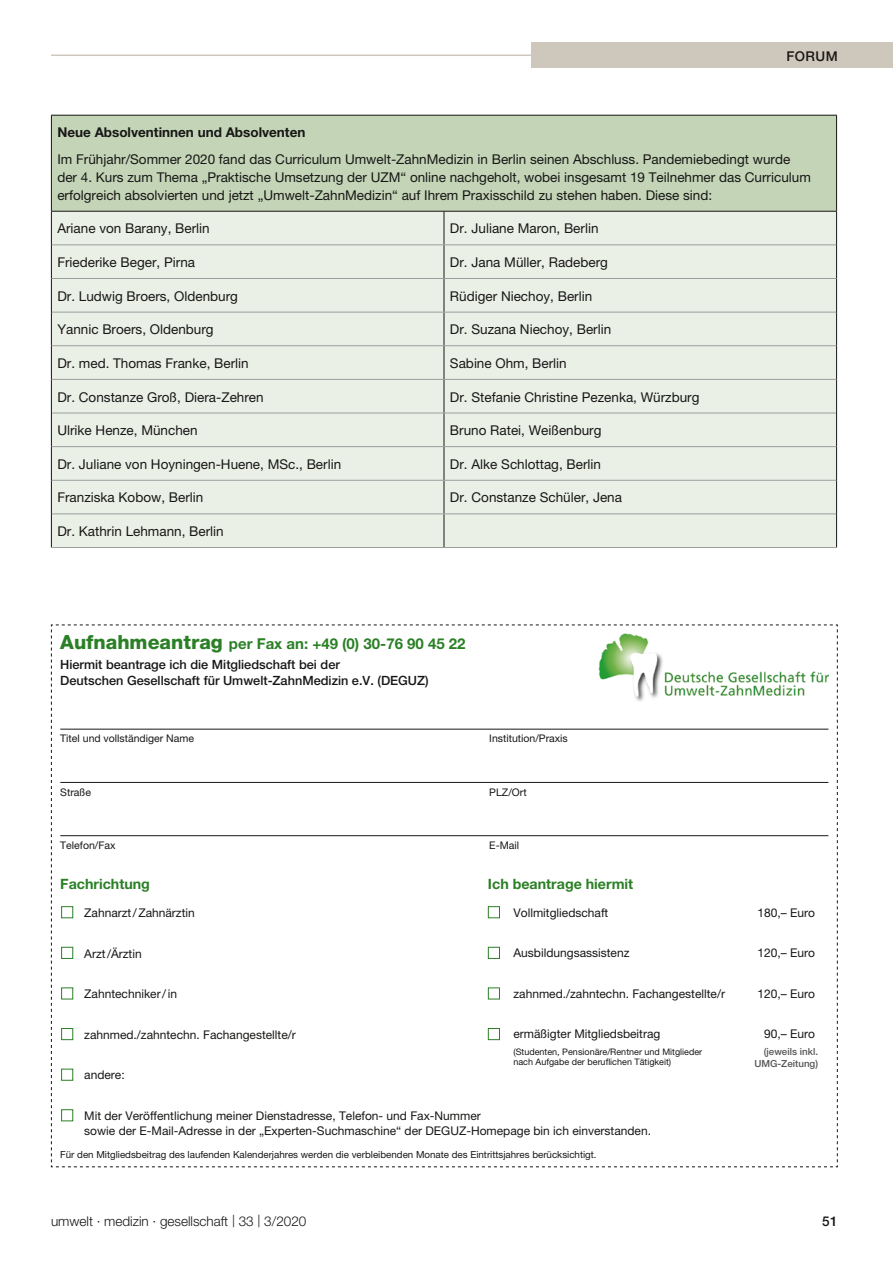
<style>
.page{position:relative;width:893px;height:1263px;background:#fff}
.page>*{position:absolute;margin:0;border:0;box-sizing:border-box;transform-origin:0 0}
.t1{font:700 15px "Helvetica Neue";color:#2b8026}
.t2{font:700 14.25px "Helvetica Neue";color:#2b8026}
.t3{font:13.5px/18px "Helvetica Neue";color:#181716}
.t4{font:300 13.5px "Helvetica Neue";color:#181716}
.t5{font:700 13.5px "Helvetica Neue";color:#181716}
.t6{font:500 13.5px "Helvetica Neue";color:#181716}
.t7{font:500 12.75px/15.8px "Helvetica Neue";color:#181716}
.t8{font:12px/15px "Helvetica Neue";color:#181716}
.t9{font:10.5px "Helvetica Neue";color:#181716}
.t10{font:9.75px "Helvetica Neue";color:#181716}
.t11{font:500 9.75px/12.5px "Helvetica Neue";color:#565655;text-align:right}
.t12{font:9px/10.5px "Helvetica Neue";color:#181716}
.s1{font-weight:800;font-size:19.5px}
.s2{font-size:16.8px}
</style>
<div class="page">
<hr style="left:51px;top:55px;width:480px;height:1px;background:#cec7bb">
<div style="left:531px;top:43px;width:362px;height:25px;background:#cec7bb"></div>
<div style="left:51px;top:115px;width:786px;height:96px;background:#c3d4b7"></div>
<div style="left:52px;top:212px;width:784px;height:335px;background:#ebf0e7"></div>
<hr style="left:51px;top:115px;width:393px;height:1px;background:#181716">
<hr style="left:51px;top:116px;width:1px;height:95px;background:#181716">
<hr style="left:444px;top:115px;width:393px;height:1px;background:#181716">
<hr style="left:836px;top:116px;width:1px;height:95px;background:#181716">
<hr style="left:51px;top:211px;width:393px;height:1px;background:#181716">
<hr style="left:51px;top:212px;width:1px;height:33px;background:#181716">
<hr style="left:444px;top:211px;width:393px;height:1px;background:#181716">
<hr style="left:444px;top:212px;width:1px;height:33px;background:#181716">
<hr style="left:836px;top:212px;width:1px;height:33px;background:#181716">
<hr style="left:51px;top:245px;width:1px;height:33px;background:#181716">
<hr style="left:444px;top:245px;width:1px;height:33px;background:#181716">
<hr style="left:836px;top:245px;width:1px;height:33px;background:#181716">
<hr style="left:51px;top:278px;width:1px;height:34px;background:#181716">
<hr style="left:444px;top:279px;width:1px;height:33px;background:#181716">
<hr style="left:836px;top:278px;width:1px;height:34px;background:#181716">
<hr style="left:51px;top:312px;width:1px;height:34px;background:#181716">
<hr style="left:444px;top:312px;width:1px;height:34px;background:#181716">
<hr style="left:836px;top:312px;width:1px;height:34px;background:#181716">
<hr style="left:51px;top:346px;width:1px;height:33px;background:#181716">
<hr style="left:444px;top:346px;width:1px;height:33px;background:#181716">
<hr style="left:836px;top:346px;width:1px;height:33px;background:#181716">
<hr style="left:51px;top:379px;width:1px;height:34px;background:#181716">
<hr style="left:444px;top:380px;width:1px;height:33px;background:#181716">
<hr style="left:836px;top:379px;width:1px;height:34px;background:#181716">
<hr style="left:51px;top:413px;width:1px;height:34px;background:#181716">
<hr style="left:444px;top:413px;width:1px;height:33px;background:#181716">
<hr style="left:836px;top:413px;width:1px;height:34px;background:#181716">
<hr style="left:51px;top:447px;width:1px;height:33px;background:#181716">
<hr style="left:444px;top:447px;width:1px;height:33px;background:#181716">
<hr style="left:836px;top:447px;width:1px;height:33px;background:#181716">
<hr style="left:51px;top:480px;width:1px;height:34px;background:#181716">
<hr style="left:444px;top:480px;width:1px;height:34px;background:#181716">
<hr style="left:836px;top:480px;width:1px;height:34px;background:#181716">
<hr style="left:51px;top:514px;width:1px;height:33px;background:#181716">
<hr style="left:444px;top:514px;width:1px;height:33px;background:#181716">
<hr style="left:836px;top:514px;width:1px;height:33px;background:#181716">
<hr style="left:52px;top:245px;width:392px;height:1px;background:#9c9c9d">
<hr style="left:444px;top:245px;width:392px;height:1px;background:#9c9c9d">
<hr style="left:52px;top:278px;width:392px;height:1px;background:#9c9c9d">
<hr style="left:444px;top:278px;width:392px;height:1px;background:#9c9c9d">
<hr style="left:52px;top:312px;width:392px;height:1px;background:#9c9c9d">
<hr style="left:444px;top:312px;width:392px;height:1px;background:#9c9c9d">
<hr style="left:52px;top:345px;width:392px;height:1px;background:#9c9c9d">
<hr style="left:444px;top:345px;width:392px;height:1px;background:#9c9c9d">
<hr style="left:52px;top:379px;width:392px;height:1px;background:#9c9c9d">
<hr style="left:444px;top:379px;width:392px;height:1px;background:#9c9c9d">
<hr style="left:52px;top:413px;width:392px;height:1px;background:#9c9c9d">
<hr style="left:444px;top:413px;width:392px;height:1px;background:#9c9c9d">
<hr style="left:52px;top:446px;width:392px;height:1px;background:#9c9c9d">
<hr style="left:444px;top:446px;width:392px;height:1px;background:#9c9c9d">
<hr style="left:52px;top:480px;width:392px;height:1px;background:#9c9c9d">
<hr style="left:444px;top:480px;width:392px;height:1px;background:#9c9c9d">
<hr style="left:52px;top:514px;width:392px;height:1px;background:#9c9c9d">
<hr style="left:444px;top:514px;width:392px;height:1px;background:#9c9c9d">
<hr style="left:51px;top:547px;width:393px;height:1px;background:#9c9c9d">
<hr style="left:444px;top:547px;width:393px;height:1px;background:#9c9c9d">
<svg style="left:51px;top:624px;width:787px;height:543px"></svg>
<div style="left:61px;top:906px;width:12px;height:12px;border:1px solid #2b8026"></div>
<div style="left:61px;top:947px;width:12px;height:12px;border:1px solid #2b8026"></div>
<div style="left:61px;top:987px;width:12px;height:12px;border:1px solid #2b8026"></div>
<div style="left:61px;top:1028px;width:12px;height:12px;border:1px solid #2b8026"></div>
<div style="left:61px;top:1069px;width:12px;height:12px;border:1px solid #2b8026"></div>
<div style="left:61px;top:1109px;width:12px;height:12px;border:1px solid #2b8026"></div>
<img style="left:599px;top:634px;width:229px;height:67px">
<div style="left:488px;top:906px;width:12px;height:12px;border:1px solid #2b8026"></div>
<div style="left:488px;top:947px;width:12px;height:12px;border:1px solid #2b8026"></div>
<div style="left:488px;top:987px;width:12px;height:12px;border:1px solid #2b8026"></div>
<div style="left:488px;top:1028px;width:12px;height:12px;border:1px solid #2b8026"></div>
<p class="t6" style="left:787px;top:48px;width:41px">Forum</p>
<p class="t5" style="left:57px;top:124px;width:250px">Neue Absolventinnen und Absolventen</p>
<p class="t3" style="left:57px;top:150px;width:755px">Im Frühjahr/Sommer 2020 fand das Curriculum Umwelt-ZahnMedizin in Berlin seinen Abschluss. Pandemiebedingt wurde der 4. Kurs zum Thema „Praktische Umsetzung der UZM“ online nachgeholt, wobei insgesamt 19 Teilnehmer das Curriculum erfolgreich absolvierten und jetzt „Umwelt-ZahnMedizin“ auf Ihrem Praxisschild zu stehen haben. Diese sind:</p>
<p class="t3" style="left:57px;top:219px;width:154px">Ariane von Barany, Berlin</p>
<p class="t3" style="left:450px;top:219px;width:150px">Dr. Juliane Maron, Berlin</p>
<p class="t3" style="left:57px;top:253px;width:139px">Friederike Beger, Pirna</p>
<p class="t3" style="left:450px;top:253px;width:160px">Dr. Jana Müller, Radeberg</p>
<p class="t3" style="left:57px;top:287px;width:182px">Dr. Ludwig Broers, Oldenburg</p>
<p class="t3" style="left:450px;top:287px;width:144px">Rüdiger Niechoy, Berlin</p>
<p class="t3" style="left:57px;top:320px;width:158px">Yannic Broers, Oldenburg</p>
<p class="t3" style="left:450px;top:320px;width:163px">Dr. Suzana Niechoy, Berlin</p>
<p class="t3" style="left:57px;top:354px;width:193px">Dr. med. Thomas Franke, Berlin</p>
<p class="t3" style="left:450px;top:354px;width:118px">Sabine Ohm, Berlin</p>
<p class="t3" style="left:57px;top:387px;width:208px">Dr. Constanze Groß, Diera-Zehren</p>
<p class="t3" style="left:450px;top:387px;width:251px">Dr. Stefanie Christine Pezenka, Würzburg</p>
<p class="t3" style="left:57px;top:421px;width:142px">Ulrike Henze, München</p>
<p class="t3" style="left:450px;top:421px;width:153px">Bruno Ratei, Weißenburg</p>
<p class="t3" style="left:57px;top:455px;width:285px">Dr. Juliane von Hoyningen-Huene, MSc., Berlin</p>
<p class="t3" style="left:450px;top:455px;width:153px">Dr. Alke Schlottag, Berlin</p>
<p class="t3" style="left:57px;top:488px;width:147px">Franziska Kobow, Berlin</p>
<p class="t3" style="left:450px;top:488px;width:174px">Dr. Constanze Schüler, Jena</p>
<p class="t3" style="left:57px;top:522px;width:168px">Dr. Kathrin Lehmann, Berlin</p>
<p class="t1" style="left:60px;top:634px;width:407px"><span class="s1">Aufnahmeantrag</span> per Fax an: +49 (0) 30-76 90 45 22</p>
<p class="t7" style="left:60px;top:656px;width:370px">Hiermit beantrage ich die Mitgliedschaft bei der<br>Deutschen Gesellschaft für Umwelt-ZahnMedizin e.V. (DEGUZ)</p>
<p class="t9" style="left:60px;top:732px;width:135px">Titel und vollständiger Name</p>
<p class="t9" style="left:489px;top:732px;width:80px">Institution/Praxis</p>
<p class="t9" style="left:60px;top:785px;width:32px">Straße</p>
<p class="t9" style="left:489px;top:785px;width:39px">PLZ/Ort</p>
<p class="t9" style="left:60px;top:839px;width:57px">Telefon/Fax</p>
<p class="t9" style="left:489px;top:839px;width:31px">E-Mail</p>
<p class="t2" style="left:60px;top:875px;width:91px">Fachrichtung</p>
<p class="t8" style="left:84px;top:905px;width:112px">Zahnarzt/Zahnärztin</p>
<p class="t8" style="left:84px;top:946px;width:59px">Arzt/Ärztin</p>
<p class="t8" style="left:84px;top:986px;width:94px">Zahntechniker/in</p>
<p class="t8" style="left:84px;top:1027px;width:213px">zahnmed./zahntechn. Fachangestellte/r</p>
<p class="t8" style="left:84px;top:1067px;width:42px">andere:</p>
<p class="t8" style="left:84px;top:1108px;width:568px">Mit der Veröffentlichung meiner Dienstadresse, Telefon- und Fax-Nummer<br>sowie der E-Mail-Adresse in der „Experten-Suchmaschine“ der DEGUZ-Homepage bin ich einverstanden.</p>
<p class="t10" style="left:60px;top:1149px;width:538px">Für den Mitgliedsbeitrag des laufenden Kalenderjahres werden die verbleibenden Monate des Eintrittsjahres berücksichtigt.</p>
<p class="t2" style="left:488px;top:875px;width:147px">Ich beantrage hiermit</p>
<p class="t8" style="left:513px;top:905px;width:96px">Vollmitgliedschaft</p>
<p class="t8" style="left:757px;top:905px;width:59px">180,– Euro</p>
<p class="t8" style="left:513px;top:945px;width:118px">Ausbildungsassistenz</p>
<p class="t8" style="left:757px;top:945px;width:59px">120,– Euro</p>
<p class="t8" style="left:513px;top:986px;width:213px">zahnmed./zahntechn. Fachangestellte/r</p>
<p class="t8" style="left:757px;top:986px;width:59px">120,– Euro</p>
<p class="t8" style="left:513px;top:1026px;width:148px">ermäßigter Mitgliedsbeitrag</p>
<p class="t8" style="left:764px;top:1026px;width:52px">90,– Euro</p>
<p class="t12" style="left:513px;top:1046px;width:190px">(Studenten, Pensionäre/Rentner und Mitglieder nach Aufgabe der beruflichen Tätigkeit)</p>
<p class="t11" style="left:754px;top:1045px;width:65px">(jeweils inkl.<br>UMG-Zeitung)</p>
<p class="t4" style="left:51px;top:1213px;width:257px">umwelt · medizin · gesellschaft <span class="s2">|</span> 33 <span class="s2">|</span> 3/2020</p>
<p class="t6" style="left:822px;top:1213px;width:17px">51</p>
</div>
